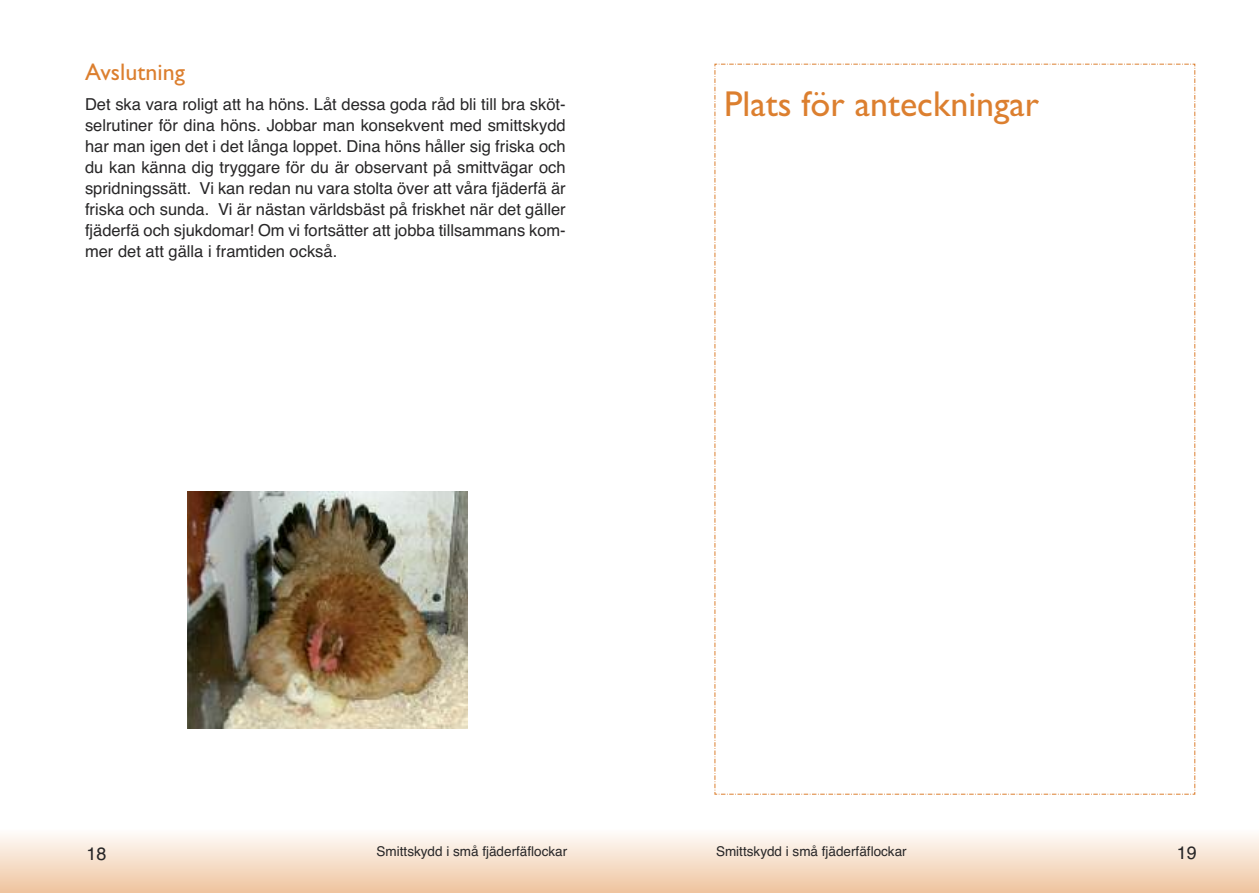
<style>
.page{position:relative;width:1259px;height:893px;background:#fff}
.page>*{position:absolute;margin:0;border:0;box-sizing:border-box;transform-origin:0 0}
.t1{font:36px "Gill Sans";color:#dc7f2f}
.t2{font:24px "Gill Sans";color:#dc7f2f}
.t3{font:18px "Helvetica";color:#272627}
.t4{font:16.5px/21px "Helvetica";color:#272627;text-align:justify}
.t5{font:13.5px "Helvetica";color:#272627}
</style>
<div class="page">
<svg style="left:714px;top:63px;width:481px;height:732px"></svg>
<div style="left:0;top:829px;width:1259px;height:64px;background:linear-gradient(to bottom,#fffdfc,#efc49f)"></div>
<img style="left:187px;top:491px;width:280px;height:238px">
<h2 class="t2" style="left:85px;top:58px;width:101px">Avslutning</h2>
<p class="t4" style="left:85px;top:94px;width:482px">Det ska vara roligt att ha höns. Låt dessa goda råd bli till bra sköt&shy;selrutiner för dina höns. Jobbar man konsekvent med smittskydd har man igen det i det långa loppet. Dina höns håller sig friska och du kan känna dig tryggare för du är observant på smittvägar och spridningssätt. Vi kan redan nu vara stolta över att våra fjäderfä är friska och sunda. Vi är nästan världsbäst på friskhet när det gäller fjäderfä och sjukdomar! Om vi fortsätter att jobba tillsammans kom&shy;mer det att gälla i framtiden också.</p>
<h1 class="t1" style="left:724px;top:82px;width:317px">Plats för anteckningar</h1>
<p class="t3" style="left:87px;top:843px;width:22px">18</p>
<p class="t5" style="left:376px;top:843px;width:192px">Smittskydd i små fjäderfäflockar</p>
<p class="t5" style="left:716px;top:843px;width:192px">Smittskydd i små fjäderfäflockar</p>
<p class="t3" style="left:1176px;top:842px;width:22px">19</p>
</div>
